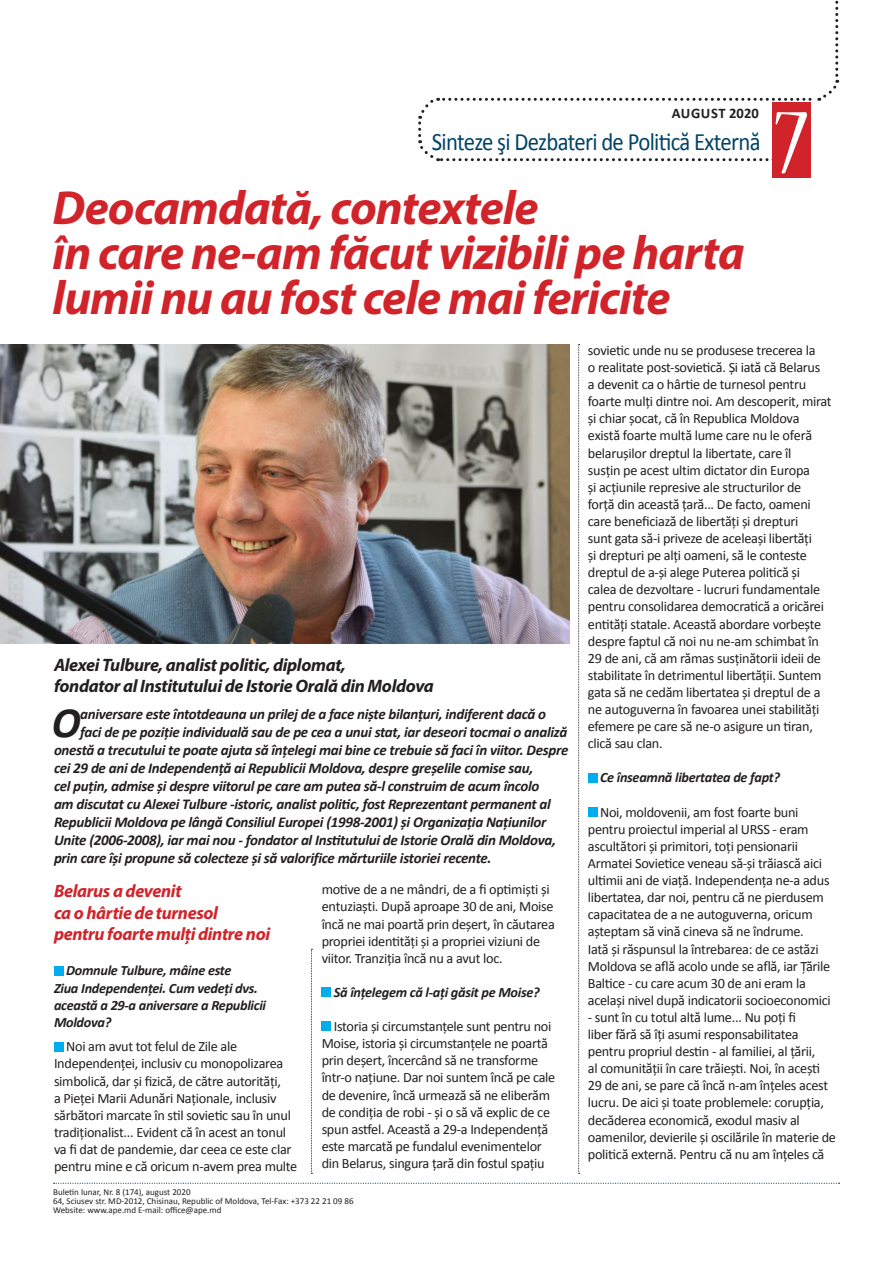
<style>
.page{position:relative;width:893px;height:1263px;background:#fff}
.page>*{position:absolute;margin:0;border:0;box-sizing:border-box;transform-origin:0 0}
.t1{font:condensed 102px "Nueva Std";color:#fff}
.TITLU{font:italic 700 48px/45px "Myriad Pro";letter-spacing:-.02em;color:#d1232a}
.MANSHETA{font:italic 700 43.35px "Calibri";color:#231f20}
.t2{font:25.05px "Calibri";letter-spacing:-.03em;color:#014368;scale:.91 1}
.INTERTITLU{font:italic 700 18px "Myriad Pro";letter-spacing:-.02em;color:#231f20}
.INTERTITLU-2{font:italic 700 18px "Myriad Pro";letter-spacing:-.02em;color:#d1232a}
.MANSHETA-2{font:italic 700 15px "Calibri";letter-spacing:-.02em;color:#231f20}
.t3{font:700 14.55px "Calibri";letter-spacing:.025em;color:#231f20}
.texte{font:14.25px/17.1px "Calibri";letter-spacing:-.02em;color:#231f20}
.texte-2{font:italic 700 14.25px/17.1px "Calibri";letter-spacing:-.02em;color:#231f20}
.t4{font:9px/9px "Calibri";color:#231f20}
</style>
<div class="page">
<svg style="left:418px;top:0;width:422px;height:161px"></svg>
<div style="left:772px;top:102px;width:38px;height:76px;background:#d1232a"></div>
<svg style="left:54px;top:1183px;width:786px;height:1px"></svg>
<img style="left:0;top:344px;width:569px;height:299px">
<div style="left:588px;top:773px;width:9px;height:9px;background:#00aeef"></div>
<div style="left:588px;top:807px;width:9px;height:10px;background:#00aeef"></div>
<div style="left:54px;top:966px;width:10px;height:9px;background:#00aeef"></div>
<div style="left:54px;top:1042px;width:10px;height:9px;background:#00aeef"></div>
<div style="left:322px;top:987px;width:9px;height:10px;background:#00aeef"></div>
<div style="left:322px;top:1022px;width:9px;height:9px;background:#00aeef"></div>
<svg style="left:311px;top:949px;width:1px;height:225px"></svg>
<svg style="left:578px;top:344px;width:2px;height:830px"></svg>
<p class="t3" style="left:672px;top:104px;width:88px">AUGUST 2020</p>
<h3 class="t2" style="left:432px;top:126px;width:363px">Sinteze şi Dezbateri de Politică Externă</h3>
<p class="TITLU" style="left:53px;top:184px;width:488px">Deocamdată, contextele</p>
<p class="TITLU" style="left:53px;top:229px;width:694px">în care ne-am făcut vizibili pe harta lumii nu au fost cele mai fericite</p>
<p class="t1" style="left:775px;top:96px;width:34px">7</p>
<p class="INTERTITLU" style="left:54px;top:653px;width:293px">Alexei Tulbure, analist politic, diplomat,</p>
<p class="INTERTITLU" style="left:54px;top:674px;width:381px">fondator al Institutului de Istorie Orală din Moldova</p>
<p class="MANSHETA" style="left:52px;top:695px;width:30px">O</p>
<p class="MANSHETA-2" style="left:80px;top:705px;width:467px">aniversare este întotdeauna un prilej de a face niște bilanțuri, indiferent dacă o</p>
<p class="MANSHETA-2" style="left:80px;top:723px;width:489px">faci de pe poziție individuală sau de pe cea a unui stat, iar deseori tocmai o analiză</p>
<p class="MANSHETA-2" style="left:54px;top:741px;width:516px">onestă a trecutului te poate ajuta să înțelegi mai bine ce trebuie să faci în viitor. Despre</p>
<p class="MANSHETA-2" style="left:54px;top:759px;width:481px">cei 29 de ani de Independență ai Republicii Moldova, despre greșelile comise sau,</p>
<p class="MANSHETA-2" style="left:54px;top:777px;width:487px">cel puțin, admise și despre viitorul pe care am putea să-l construim de acum încolo</p>
<p class="MANSHETA-2" style="left:54px;top:795px;width:498px">am discutat cu Alexei Tulbure -istoric, analist politic, fost Reprezentant permanent al</p>
<p class="MANSHETA-2" style="left:54px;top:813px;width:494px">Republicii Moldova pe lângă Consiliul Europei (1998-2001) și Organizația Națiunilor</p>
<p class="MANSHETA-2" style="left:54px;top:831px;width:503px">Unite (2006-2008), iar mai nou - fondator al Institutului de Istorie Orală din Moldova,</p>
<p class="MANSHETA-2" style="left:54px;top:849px;width:439px">prin care își propune să colecteze și să valorifice mărturiile istoriei recente.</p>
<p class="INTERTITLU-2" style="left:54px;top:879px;width:129px">Belarus a devenit</p>
<p class="INTERTITLU-2" style="left:54px;top:901px;width:165px">ca o hârtie de turnesol</p>
<p class="INTERTITLU-2" style="left:54px;top:922px;width:218px">pentru foarte mulți dintre noi</p>
<p class="texte-2" style="left:54px;top:962px;width:214px;text-indent:12px">Domnule Tulbure, mâine este<br>Ziua Independenței. Cum vedeți dvs. această a 29-a aniversare a Republicii<br>Moldova?</p>
<p class="texte" style="left:54px;top:1038px;width:245px;text-indent:12px">Noi am avut tot felul de Zile ale Independenței, inclusiv cu monopolizarea simbolică, dar și fizică, de către autorități,<br>a Pieței Marii Adunări Naționale, inclusiv sărbători marcate în stil sovietic sau în unul tradiționalist... Evident că în acest an tonul va fi dat de pandemie, dar ceea ce este clar pentru mine e că oricum n-avem prea multe</p>
<p class="texte" style="left:322px;top:881px;width:235px">motive de a ne mândri, de a fi optimiști și entuziaști. După aproape 30 de ani, Moise încă ne mai poartă prin deșert, în căutarea propriei identități și a propriei viziuni de viitor. Tranziția încă nu a avut loc.</p>
<p class="texte-2" style="left:334px;top:984px;width:207px">Să înțelegem că l-ați găsit pe Moise?</p>
<p class="texte" style="left:322px;top:1018px;width:235px;text-indent:12px">Istoria și circumstanțele sunt pentru noi Moise, istoria și circumstanțele ne poartă prin deșert, încercând să ne transforme într-o națiune. Dar noi suntem încă pe cale de devenire, încă urmează să ne eliberăm de condiția de robi - și o să vă explic de ce spun astfel. Această a 29-a Independență este marcată pe fundalul evenimentelor din Belarus, singura țară din fostul spațiu</p>
<p class="t4" style="left:53px;top:1187px;width:302px">Buletin lunar, Nr. 8 (174), august 2020<br>64, Sciusev str. MD-2012, Chisinau, Republic of Moldova, Tel-Fax: +373 22 21 09 86<br>Website: www.ape.md E-mail: office@ape.md</p>
<p class="texte" style="left:588px;top:342px;width:245px">sovietic unde nu se produsese trecerea la<br>o realitate post-sovietică. Și iată că Belarus<br>a devenit ca o hârtie de turnesol pentru foarte mulți dintre noi. Am descoperit, mirat și chiar șocat, că în Republica Moldova există foarte multă lume care nu le oferă belarușilor dreptul la libertate, care îl<br>susțin pe acest ultim dictator din Europa<br>și acțiunile represive ale structurilor de forță din această țară... De facto, oameni care beneficiază de libertăți și drepturi<br>sunt gata să-i priveze de aceleași libertăți<br>și drepturi pe alți oameni, să le conteste dreptul de a-și alege Puterea politică și calea de dezvoltare - lucruri fundamentale pentru consolidarea democratică a oricărei entități statale. Această abordare vorbește despre faptul că noi nu ne-am schimbat în 29 de ani, că am rămas susținătorii ideii de stabilitate în detrimentul libertății. Suntem gata să ne cedăm libertatea și dreptul de a ne autoguverna în favoarea unei stabilități efemere pe care să ne-o asigure un tiran, clică sau clan.</p>
<p class="texte-2" style="left:600px;top:769px;width:181px">Ce înseamnă libertatea de fapt?</p>
<p class="texte" style="left:588px;top:803px;width:244px;text-indent:12px">Noi, moldovenii, am fost foarte buni pentru proiectul imperial al URSS - eram ascultători și primitori, toți pensionarii Armatei Sovietice veneau să-și trăiască aici ultimii ani de viață. Independența ne-a adus libertatea, dar noi, pentru că ne pierdusem capacitatea de a ne autoguverna, oricum așteptam să vină cineva să ne îndrume.<br>Iată și răspunsul la întrebarea: de ce astăzi Moldova se află acolo unde se află, iar Țările Baltice - cu care acum 30 de ani eram la același nivel după indicatorii socioeconomici</p>
<p class="texte" style="left:588px;top:1009px;width:250px">- sunt în cu totul altă lume... Nu poți fi<br>liber fără să îți asumi responsabilitatea pentru propriul destin - al familiei, al țării,<br>al comunității în care trăiești. Noi, în acești 29 de ani, se pare că încă n-am înțeles acest lucru. De aici și toate problemele: corupția, decăderea economică, exodul masiv al oamenilor, devierile și oscilările în materie de politică externă. Pentru că nu am înțeles că</p>
</div>
